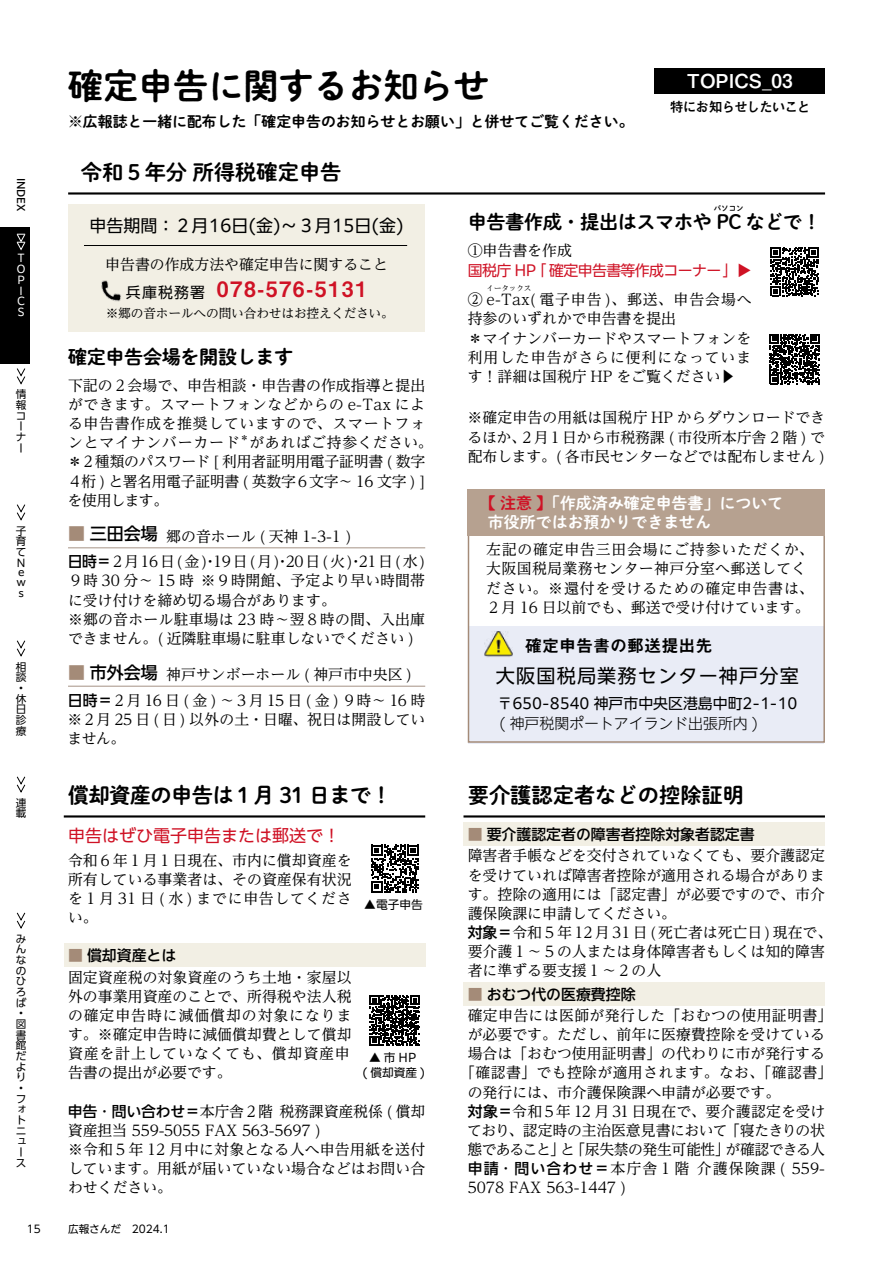
<style>
.page{position:relative;width:893px;height:1263px;background:#fff}
.page>*{position:absolute;margin:0;border:0;box-sizing:border-box;transform-origin:0 0}
.t1{font:35.1px "P Shuei NM Go Std N B";color:#000}
.t2{font:21.3px "P Shuei NM Go Std N B";color:#000}
.t3{font:21.3px "Midashi Go Pro MB31";letter-spacing:.08em;color:#cf1225}
.t4{font:21.3px "P Shuei NM Go Std N B";letter-spacing:-.03em;color:#000}
.t5{font:19.2px "P Shuei NM Go Std N B";letter-spacing:-.02em;color:#000}
.t6{font:19.2px "PUD Shin Go NT Pr 6 N";letter-spacing:.06em;color:#000}
.t7{font:700 19.2px "Mi Go MB1 Std De";color:#fff}
.t8{font:16.95px "PUD Shin Go NT Pr 6 N";color:#000}
.t9{font:16.95px "PUD Shin Go NT Pr 6 N";color:#cf1225}
.t10{font:16.95px "Midashi Go Pro MB31";color:#000}
.t11{font:15.9px/19.2px "P Shuei NM Go Std N B";color:#fff}
.t12{font:14.85px/19.2px "UD Reimin Pr 6 N";color:#000}
.t13{font:14.85px/19.2px "UD Reimin Pr 6 N";letter-spacing:.025em;color:#000}
.t14{font:14.85px "P Shuei NM Go Std N B";color:#000}
.t15{font:500 14.85px "PUD Shin Go NT Pr 6 N";color:#000}
.t16{font:14.85px "UD Reimin Pr 6 N";letter-spacing:-.045em;color:#000}
.t17{font:14.85px "UD Reimin Pr 6 N";letter-spacing:-.025em;color:#000}
.t18{font:14.85px "PUD Shin Go NT Pr 6 N";color:#000}
.t19{font:14.85px "UD Reimin Pr 6 N";letter-spacing:.075em;color:#000}
.t20{font:14.85px "UD Reimin Pr 6 N";letter-spacing:.06em;color:#000}
.t21{font:14.85px "PUD Shin Go NT Pr 6 N";letter-spacing:-.04em;color:#cf1225}
.t22{font:300 14.85px "PUD Shin Go NT Pr 6 N";color:#000}
.t23{font:700 13.8px "Mi Go MB1 Std De";letter-spacing:-.08em;color:#000}
.t24{font:12.75px "UD Reimin Pr 6 N";letter-spacing:-.015em;color:#000}
.t25{font:11.7px/14.9px "PUD Shin Go NT Pr 6 N";color:#000;text-align:center}
.t26{font:10.65px/10.6px "PUD Shin Go Pr 6 N";color:#000}
.t27{font:10.65px "UD Shin Go NT Pr 6 N";color:#000}
.t28{font:10.65px/10.8px "PUD Shin Go Pr 6 N";color:#fff}
.t29{font:900 10.65px "PUD Shin Go Pr 6 N";color:#000}
.t30{font:500 10.05px "PUD Shin Go Pr 6 N";letter-spacing:-.01em;color:#000}
.t31{font:8.7px "UD Reimin Pr 6 N";color:#000}
.t32{font:7.5px "UD Reimin Pr 6 N";color:#000}
.t33{font:7.5px "P Shuei NM Go Std N B";color:#000}
.s1{font-family:"PUD Shin Go NT Pr 6 N";font-size:14.85px;color:#000}
.s2{font-family:"PUD Shin Go NT Pr 6 N";font-size:16.95px;color:#a48b78}
.s3{font-family:"PUD Shin Go NT Pr 6 N";font-weight:500;font-size:16.95px}
.s4{font-family:"PUD Shin Go NT Pr 6 N";font-weight:500}
.s5{font-weight:400;color:#a48b78}
.s6{color:#cf1225}
</style>
<div class="page">
<div style="left:463px;top:823px;width:362px;height:23px;background:#f2efe4"></div>
<div style="left:463px;top:982px;width:362px;height:24px;background:#f2efe4"></div>
<svg style="left:16px;top:368px;width:10px;height:17px"></svg>
<div style="left:0;top:227px;width:30px;height:137px;background:#000"></div>
<svg style="left:17px;top:504px;width:9px;height:17px"></svg>
<svg style="left:16px;top:640px;width:10px;height:17px"></svg>
<svg style="left:16px;top:776px;width:10px;height:17px"></svg>
<svg style="left:16px;top:912px;width:10px;height:17px"></svg>
<svg style="left:16px;top:233px;width:10px;height:18px"></svg>
<div style="left:655px;top:68px;width:170px;height:26px;background:#000"></div>
<div style="left:468px;top:626px;width:356px;height:117px;background:#e9ecf6"></div>
<img style="left:484px;top:631px;width:28px;height:26px">
<div style="left:468px;top:489px;width:357px;height:47px;background:#b6a190"></div>
<div style="left:68px;top:204px;width:357px;height:128px;background:#f2efe4"></div>
<img style="left:101px;top:280px;width:20px;height:22px">
<hr style="left:84px;top:245px;width:323px;height:1px;background:#000">
<svg style="left:770px;top:248px;width:49px;height:48px"></svg>
<svg style="left:769px;top:334px;width:50px;height:50px"></svg>
<hr style="left:68px;top:192px;width:757px;height:3px;background:#000">
<div style="left:64px;top:944px;width:361px;height:23px;background:#f2efe4"></div>
<svg style="left:370px;top:995px;width:50px;height:50px"></svg>
<svg style="left:371px;top:845px;width:48px;height:47px"></svg>
<hr style="left:64px;top:815px;width:361px;height:2px;background:#000">
<hr style="left:463px;top:815px;width:362px;height:2px;background:#000">
<hr style="left:68px;top:547px;width:357px;height:1px;background:#ab9a8d">
<hr style="left:68px;top:686px;width:357px;height:1px;background:#ab9a8d">
<p class="t30" style="left:26px;top:178px;width:35px;rotate:90deg">INDEX</p>
<p class="t28" style="left:16px;top:253px;width:11px">Ｔ<br>Ｏ<br>Ｐ<br>Ｉ<br>Ｃ<br>Ｓ</p>
<p class="t26" style="left:16px;top:389px;width:12px">情報コーナー</p>
<p class="t26" style="left:16px;top:525px;width:12px;text-align:justify">子育てＮ</p>
<p class="t26" style="left:17px;top:567px;width:11px">e w s</p>
<p class="t26" style="left:16px;top:662px;width:12px">相談</p>
<p class="t29" style="left:16px;top:682px;width:8px">・</p>
<p class="t26" style="left:16px;top:694px;width:12px;text-align:justify">休日診療</p>
<p class="t26" style="left:16px;top:798px;width:12px">連載</p>
<p class="t26" style="left:16px;top:934px;width:12px">みんなのひろば</p>
<p class="t29" style="left:16px;top:1007px;width:8px">・</p>
<p class="t26" style="left:16px;top:1019px;width:12px;text-align:justify">図書館だより</p>
<p class="t29" style="left:16px;top:1082px;width:8px">・</p>
<p class="t26" style="left:16px;top:1094px;width:12px">フォトニュース</p>
<p class="t27" style="left:27px;top:1220px;width:16px">15</p>
<h1 class="t1" style="left:68px;top:60px;width:422px">確定申告に関するお知らせ</h1>
<p class="t14" style="left:68px;top:110px;width:567px">※広報誌と一緒に配布した「確定申告のお知らせとお願い」と併せてご覧ください。</p>
<h2 class="t2" style="left:81px;top:156px;width:262px">令和５年分 所得税確定申告</h2>
<p class="t7" style="left:687px;top:66px;width:107px">TOPICS_03</p>
<p class="t23" style="left:670px;top:96px;width:142px">特にお知らせしたいこと</p>
<p class="t8" style="left:90px;top:216px;width:316px">申告期間：２月16日(金)～３月15日(金)</p>
<p class="t12" style="left:105px;top:255px;width:284px">申告書の作成方法や確定申告に関すること</p>
<h2 class="t3" style="left:126px;top:272px;width:243px"><span class="s1">兵庫税務署</span> 078-576-5131</h2>
<p class="t24" style="left:106px;top:303px;width:290px">※郷の音ホールへの問い合わせはお控えください。</p>
<p class="t5" style="left:68px;top:342px;width:227px">確定申告会場を開設します</p>
<p class="t12" style="left:68px;top:375px;width:359px;text-align:justify">下記の２会場で、申告相談・申告書の作成指導と提出ができます。スマートフォンなどからの e-Tax による申告書作成を推奨していますので、スマートフォンとマイナンバーカード</p>
<p class="t31" style="left:240px;top:431px;width:10px">＊</p>
<p class="t12" style="left:67px;top:433px;width:367px;text-indent:182px">があればご持参ください。＊２種類のパスワード [ 利用者証明用電子証明書 ( 数字<br>４桁 ) と署名用電子証明書 ( 英数字６文字～ 16 文字 ) ]を使用します。</p>
<p class="t12" style="left:68px;top:523px;width:359px;line-height:25.5px"><span class="s2">■</span> <span class="s3">三田会場</span> 郷の音ホール ( 天神 1-3-1 )<br><span class="s4">日時＝</span>２月16日(金)・19日(月)・20日(火)・21日(水)</p>
<p class="t12" style="left:68px;top:571px;width:359px">９時 30 分～ 15 時 ※９時開館、予定より早い時間帯に受け付けを締め切る場合があります。<br>※郷の音ホール駐車場は 23 時～翌８時の間、入出庫できません。( 近隣駐車場に駐車しないでください )</p>
<p class="t12" style="left:68px;top:661px;width:359px;line-height:25.5px"><span class="s2">■</span> <span class="s3">市外会場</span> 神戸サンボーホール ( 神戸市中央区 )<span class="s4">日時＝</span>２月16日(金)～３月15日(金)９時～16時</p>
<p class="t12" style="left:68px;top:709px;width:359px">※２月 25 日 ( 日 ) 以外の土・日曜、祝日は開設していません。</p>
<h2 class="t4" style="left:68px;top:779px;width:325px">償却資産の申告は１月 31 日まで！</h2>
<p class="t9" style="left:68px;top:826px;width:274px">申告はぜひ電子申告または郵送で！</p>
<p class="t12" style="left:68px;top:850px;width:285px;text-align:justify">令和６年１月１日現在、市内に償却資産を所有している事業者は、その資産保有状況を１月 31 日 ( 水 ) までに申告してください。</p>
<p class="t15" style="left:68px;top:947px;width:110px"><span class="s5">■</span> 償却資産とは</p>
<p class="t12" style="left:68px;top:967px;width:285px">固定資産税の対象資産のうち土地・家屋以外の事業用資産のことで、所得税や法人税の確定申告時に減価償却の対象になります。※確定申告時に減価償却費として償却資産を計上していなくても、償却資産申告書の提出が必要です。</p>
<p class="t12" style="left:68px;top:1101px;width:359px"><span class="s4">申告・問い合わせ＝</span>本庁舎２階 税務課資産税係 ( 償却資産担当 559-5055 FAX 563-5697 )<br>※令和５年 12 月中に対象となる人へ申告用紙を送付しています。用紙が届いていない場合などはお問い合わせください。</p>
<p class="t25" style="left:364px;top:898px;width:60px">▲電子申告</p>
<p class="t25" style="left:363px;top:1051px;width:64px">▲ 市 HP<br>( 償却資産 )</p>
<p class="t27" style="left:68px;top:1220px;width:103px">広報さんだ　2024.1</p>
<p class="t33" style="left:714px;top:202px;width:31px">パソコン</p>
<p class="t5" style="left:468px;top:207px;width:355px">申告書作成・提出はスマホや PC などで！</p>
<p class="t12" style="left:468px;top:241px;width:106px">①申告書を作成</p>
<p class="t21" style="left:468px;top:262px;width:285px">国税庁 HP「確定申告書等作成コーナー」▶</p>
<p class="t20" style="left:468px;top:288px;width:285px">② e-Tax( 電子申告 )、郵送、申告会場へ</p>
<p class="t32" style="left:487px;top:282px;width:46px">イータックス</p>
<p class="t12" style="left:468px;top:309px;width:285px">持参のいずれかで申告書を提出<br>＊マイナンバーカードやスマートフォンを利用した申告がさらに便利になっています！詳細は国税庁 HP をご覧ください▶</p>
<p class="t12" style="left:467px;top:408px;width:359px;text-align:justify">※確定申告の用紙は国税庁 HP からダウンロードできるほか、２月１日から市税務課 ( 市役所本庁舎 2 階 ) で配布します。( 各市民センターなどでは配布しません )</p>
<p class="t11" style="left:488px;top:492px;width:297px;text-indent:-8px"><span class="s6">【 注意 】</span>｢作成済み確定申告書｣について市役所ではお預かりできません</p>
<p class="t13" style="left:486px;top:540px;width:329px">左記の確定申告三田会場にご持参いただくか、大阪国税局業務センター神戸分室へ郵送してください。※還付を受けるための確定申告書は、<br>２月 16 日以前でも、郵送で受け付けています。</p>
<p class="t10" style="left:525px;top:632px;width:189px">確定申告書の郵送提出先</p>
<p class="t6" style="left:496px;top:665px;width:305px">大阪国税局業務センター神戸分室</p>
<p class="t18" style="left:497px;top:695px;width:301px">〒650-8540 神戸市中央区港島中町2-1-10</p>
<p class="t22" style="left:500px;top:711px;width:260px">( 神戸税関ポートアイランド出張所内 )</p>
<h2 class="t2" style="left:468px;top:779px;width:278px">要介護認定者などの控除証明</h2>
<p class="t15" style="left:468px;top:826px;width:288px"><span class="s5">■</span> 要介護認定者の障害者控除対象者認定書</p>
<p class="t12" style="left:468px;top:846px;width:366px">障害者手帳などを交付されていなくても、要介護認定を受けていれば障害者控除が適用される場合があります。控除の適用には「認定書」が必要ですので、市介護保険課に申請してください。<br><span class="s4">対象＝</span>令和５年 12 月 31 日 (死亡者は死亡日 ) 現在で、要介護１～５の人または身体障害者もしくは知的障害者に準ずる要支援１～２の人</p>
<p class="t15" style="left:468px;top:986px;width:169px"><span class="s5">■</span> おむつ代の医療費控除</p>
<p class="t13" style="left:468px;top:1005px;width:366px">確定申告には医師が発行した「おむつの使用証明書」</p>
<p class="t12" style="left:468px;top:1024px;width:359px">が必要です。ただし、前年に医療費控除を受けている</p>
<p class="t12" style="left:468px;top:1043px;width:359px">場合は「おむつ使用証明書」の代わりに市が発行する</p>
<p class="t13" style="left:460px;top:1063px;width:374px">「確認書」でも控除が適用されます。なお、「確認書」</p>
<p class="t12" style="left:468px;top:1082px;width:314px">の発行には、市介護保険課へ申請が必要です。</p>
<p class="t12" style="left:468px;top:1101px;width:359px"><span class="s4">対象＝</span>令和５年 12 月 31日現在で、要介護認定を受け</p>
<p class="t17" style="left:467px;top:1118px;width:359px">ており、認定時の主治医意見書において「寝たきりの状</p>
<p class="t16" style="left:468px;top:1137px;width:359px">態であること」と「尿失禁の発生可能性」が確認できる人</p>
<p class="t19" style="left:468px;top:1156px;width:359px"><span class="s4">申請・問い合わせ＝</span>本庁舎 1 階 介護保険課 ( 559-</p>
<p class="t12" style="left:468px;top:1177px;width:160px">5078 FAX 563-1447 )</p>
</div>
